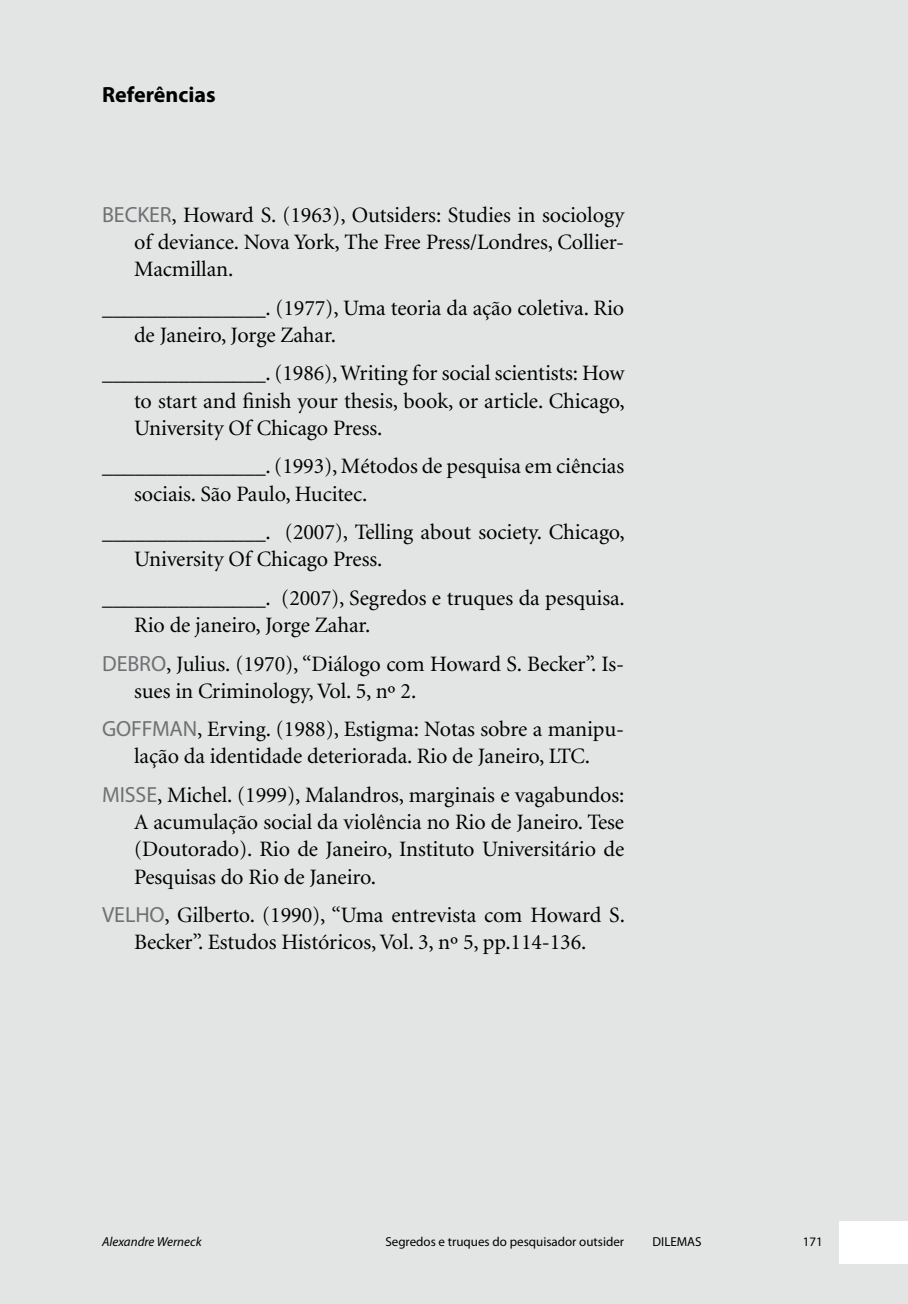
<style>
.page{position:relative;width:908px;height:1304px;background:#fff}
.page>*{position:absolute;margin:0;border:0;box-sizing:border-box;transform-origin:0 0}
.t1{font:22px/27.2px "Minion";letter-spacing:-.005em;color:#000}
.t2{font:700 22px "Myriad Pro";color:#000}
.t3{font:13px "Myriad Pro";color:#000}
.t4{font:italic 13px "Myriad Pro";color:#000}
.s1{font-family:"Myriad Pro";color:#707173}
</style>
<div class="page">
<div style="left:0;top:0;width:907px;height:1304px;background:#e3e4e4"></div>
<div style="left:839px;top:1221px;width:68px;height:42px;background:#fff"></div>
<p class="t2" style="left:102px;top:80px;width:115px">Referências</p>
<p class="t1" style="left:134px;top:202px;width:491px;text-align:justify;text-indent:-32px"><span class="s1">BECKER</span>, Howard S. (1963), Outsiders: Studies in sociology of deviance. Nova York, The Free Press/Londres, Collier-Mac-millan.</p>
<p class="t1" style="left:134px;top:295px;width:491px;text-indent:-32px">_______________. (1977), Uma teoria da ação coletiva. Rio de Janeiro, Jorge Zahar.</p>
<p class="t1" style="left:134px;top:361px;width:492px;text-align:justify;text-indent:-32px">_______________. (1986), Writing for social scientists: How to start and finish your thesis, book, or article. Chicago, University Of Chicago Press.</p>
<p class="t1" style="left:134px;top:454px;width:491px;text-indent:-32px">_______________. (1993), Métodos de pesquisa em ciências sociais. São Paulo, Hucitec.</p>
<p class="t1" style="left:134px;top:519px;width:492px;text-indent:-32px">_______________. (2007), Telling about society. Chicago,<br>University Of Chicago Press.</p>
<p class="t1" style="left:134px;top:585px;width:492px;text-indent:-32px">_______________. (2007), Segredos e truques da pesquisa.<br>Rio de janeiro, Jorge Zahar.</p>
<p class="t1" style="left:134px;top:651px;width:491px;text-indent:-32px"><span class="s1">DEBRO</span>, Julius. (1970), “Diálogo com Howard S. Becker”. Is&shy;sues in Criminology, Vol. 5, nº 2.</p>
<p class="t1" style="left:102px;top:716px;width:523px;text-align:center"><span class="s1">GOFFMAN</span>, Erving. (1988), Estigma: Notas sobre a manipu&shy;lação da identidade deteriorada. Rio de Janeiro, LTC.</p>
<p class="t1" style="left:134px;top:782px;width:491px;text-align:justify;text-indent:-32px"><span class="s1">MISSE</span>, Michel. (1999), Malandros, marginais e vagabundos:<br>A acumulação social da violência no Rio de Janeiro. Tese (Doutorado). Rio de Janeiro, Instituto Universitário de Pesquisas do Rio de Janeiro.</p>
<p class="t1" style="left:102px;top:902px;width:524px;text-align:center"><span class="s1">VELHO</span>, Gilberto. (1990), “Uma entrevista com Howard S.<br>Becker”. Estudos Históricos, Vol. 3, nº 5, pp.114-136.</p>
<p class="t4" style="left:102px;top:1234px;width:101px">Alexandre Werneck</p>
<p class="t3" style="left:385px;top:1234px;width:240px">Segredos e truques do pesquisador outsider</p>
<p class="t3" style="left:652px;top:1234px;width:50px">DILEMAS</p>
<p class="t3" style="left:802px;top:1234px;width:22px">171</p>
</div>
